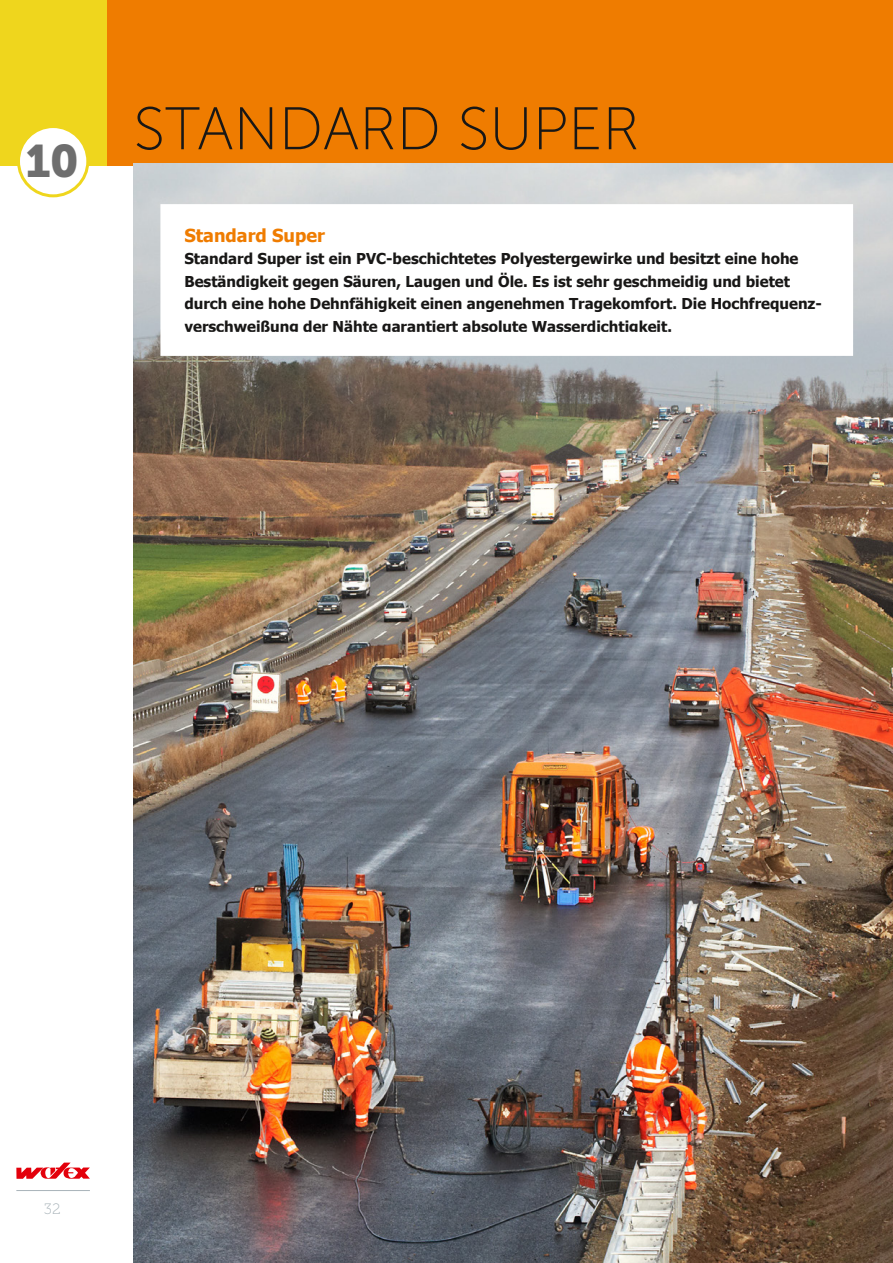
<style>
.page{position:relative;width:893px;height:1263px;background:#fff}
.page>*{position:absolute;margin:0;border:0;box-sizing:border-box;transform-origin:0 0}
.Kapitel_Überschrift{font:60px "Museo Sans 100";color:#181716}
.Kapitel_Zahl{font:45.45px "Museo Slab 900";color:#6e6e6e}
.t1{font:700 18px "Tahoma";color:#ef7c00}
.t2{font:700 15px/22.5px "Tahoma";color:#181716}
.t3{font:15px "Museo Slab 100";color:#a8b3b9}
</style>
<div class="page">
<hr style="left:16px;top:1190px;width:74px;height:1px;background:#a8b3b9">
<svg style="left:16px;top:1162px;width:74px;height:17px"></svg>
<div style="left:106px;top:0;width:787px;height:165px;background:#ef7c00"></div>
<img style="left:133px;top:164px;width:760px;height:1099px">
<div style="left:172px;top:216px;width:669px;height:128px;background:#fff"></div>
<div style="left:0;top:0;width:106px;height:166px;background:#efd61d"></div>
<div style="left:18px;top:127px;width:70px;height:69px;background:#fff;border-radius:50%"></div>
<div style="left:17px;top:125px;width:72px;height:72px;border:3px solid #efd61d;border-radius:50%"></div>
<p class="Kapitel_Zahl" style="left:26px;top:135px;width:55px">10</p>
<p class="Kapitel_Überschrift" style="left:133px;top:97px;width:508px">STANDARD SUPER</p>
<p class="t1" style="left:184px;top:223px;width:142px">Standard Super</p>
<p class="t2" style="left:184px;top:247px;width:639px">Standard Super ist ein PVC-beschichtetes Polyestergewirke und besitzt eine hohe Beständigkeit gegen Säuren, Laugen und Öle. Es ist sehr geschmeidig und bietet durch eine hohe Dehnfähigkeit einen angenehmen Tragekomfort. Die Hochfrequenz&shy;verschweißung der Nähte garantiert absolute Wasserdichtigkeit.</p>
<p class="t3" style="left:44px;top:1200px;width:18px">32</p>
</div>
